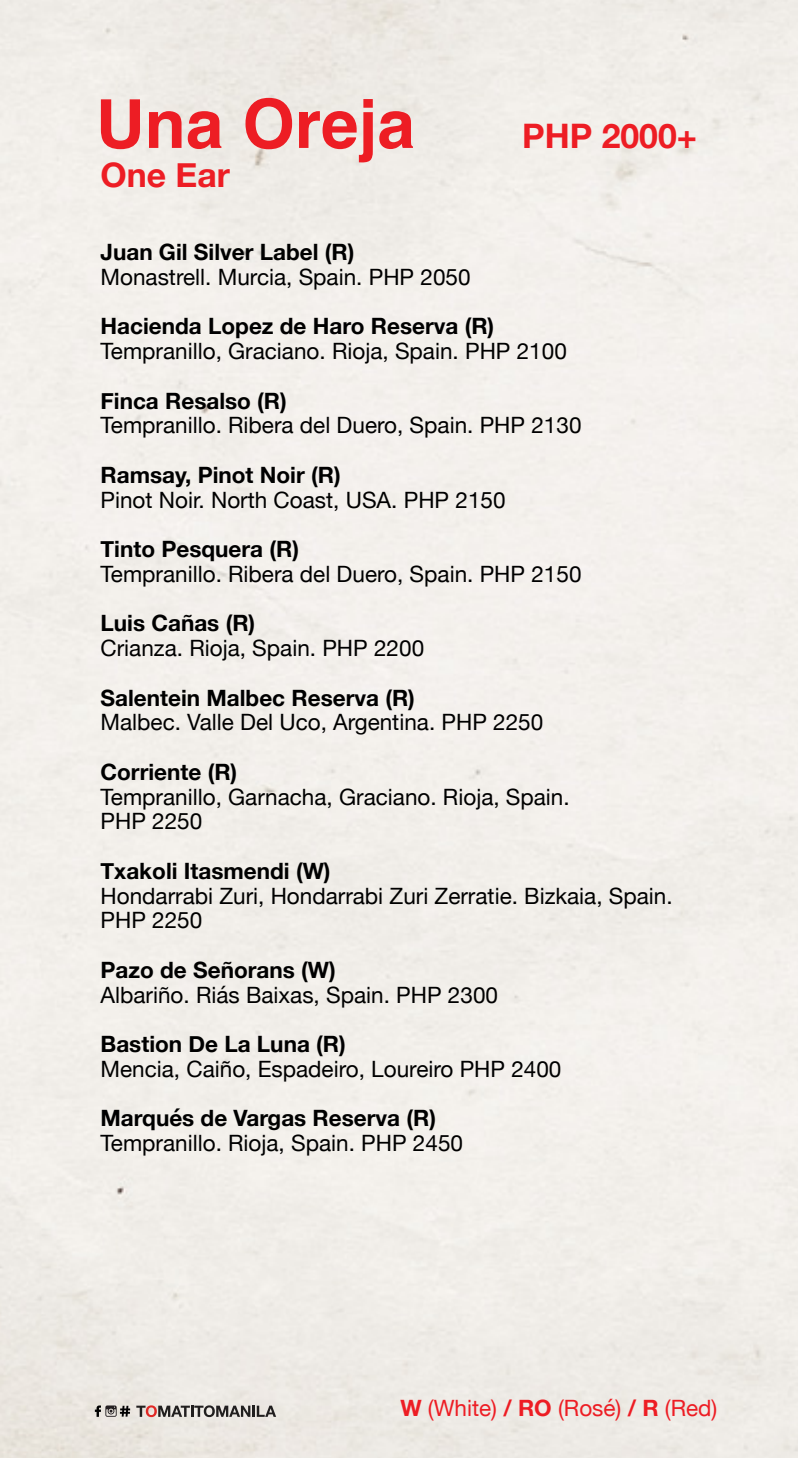
<style>
.page{position:relative;width:798px;height:1458px;background:#fff}
.page>*{position:absolute;margin:0;border:0;box-sizing:border-box;transform-origin:0 0}
.t1{font:700 67.5px "Helvetica";color:#ed1d24}
.t2{font:700 33.75px "Helvetica Neue";color:#ed1d24}
.t3{font:22.5px/24.8px "Helvetica Neue";color:#000}
.t4{font:700 22.5px "Helvetica Neue";color:#000}
.t5{font:22.5px "Helvetica Neue";color:#ed1d24}
.s1{font-weight:700}
</style>
<div class="page">
<div style="left:0;top:0;width:797px;height:1458px;background:#f2efea"></div>
<svg style="left:136px;top:1405px;width:140px;height:12px;background:#938886"></svg>
<svg style="left:95px;top:1405px;width:35px;height:12px"></svg>
<h1 class="t1" style="left:96px;top:70px;width:320px">Una Oreja</h1>
<h2 class="t2" style="left:100px;top:149px;width:131px">One Ear</h2>
<h2 class="t2" style="left:522px;top:109px;width:176px">PHP 2000+</h2>
<p class="t4" style="left:100px;top:235px;width:255px">Juan Gil Silver Label (R)</p>
<p class="t3" style="left:100px;top:266px;width:371px">Monastrell. Murcia, Spain. PHP 2050</p>
<p class="t4" style="left:100px;top:309px;width:395px">Hacienda Lopez de Haro Reserva (R)</p>
<p class="t3" style="left:100px;top:340px;width:467px">Tempranillo, Graciano. Rioja, Spain. PHP 2100</p>
<p class="t4" style="left:100px;top:383px;width:188px">Finca Resalso (R)</p>
<p class="t3" style="left:100px;top:414px;width:482px">Tempranillo. Ribera del Duero, Spain. PHP 2130</p>
<p class="t4" style="left:100px;top:457px;width:241px">Ramsay, Pinot Noir (R)</p>
<p class="t3" style="left:100px;top:489px;width:406px">Pinot Noir. North Coast, USA. PHP 2150</p>
<p class="t4" style="left:100px;top:532px;width:200px">Tinto Pesquera (R)</p>
<p class="t3" style="left:100px;top:563px;width:482px">Tempranillo. Ribera del Duero, Spain. PHP 2150</p>
<p class="t4" style="left:100px;top:606px;width:156px">Luis Cañas (R)</p>
<p class="t3" style="left:100px;top:637px;width:325px">Crianza. Rioja, Spain. PHP 2200</p>
<p class="t4" style="left:100px;top:680px;width:316px">Salentein Malbec Reserva (R)</p>
<p class="t3" style="left:100px;top:711px;width:444px">Malbec. Valle Del Uco, Argentina. PHP 2250</p>
<p class="t4" style="left:100px;top:754px;width:138px">Corriente (R)</p>
<p class="t3" style="left:100px;top:786px;width:470px">Tempranillo, Garnacha, Graciano. Rioja, Spain.<br>PHP 2250</p>
<p class="t4" style="left:100px;top:853px;width:231px">Txakoli Itasmendi (W)</p>
<p class="t3" style="left:100px;top:885px;width:573px">Hondarrabi Zuri, Hondarrabi Zuri Zerratie. Bizkaia, Spain.<br>PHP 2250</p>
<p class="t4" style="left:100px;top:952px;width:237px">Pazo de Señorans (W)</p>
<p class="t3" style="left:100px;top:984px;width:399px">Albariño. Riás Baixas, Spain. PHP 2300</p>
<p class="t4" style="left:100px;top:1027px;width:247px">Bastion De La Luna (R)</p>
<p class="t3" style="left:100px;top:1058px;width:462px">Mencia, Caiño, Espadeiro, Loureiro PHP 2400</p>
<p class="t4" style="left:100px;top:1101px;width:337px">Marqués de Vargas Reserva (R)</p>
<p class="t3" style="left:100px;top:1132px;width:364px">Tempranillo. Rioja, Spain. PHP 2450</p>
<p class="t5" style="left:400px;top:1392px;width:318px"><span class="s1">W</span> (White) <span class="s1">/ RO</span> (Rosé) <span class="s1">/ R</span> (Red)</p>
</div>
